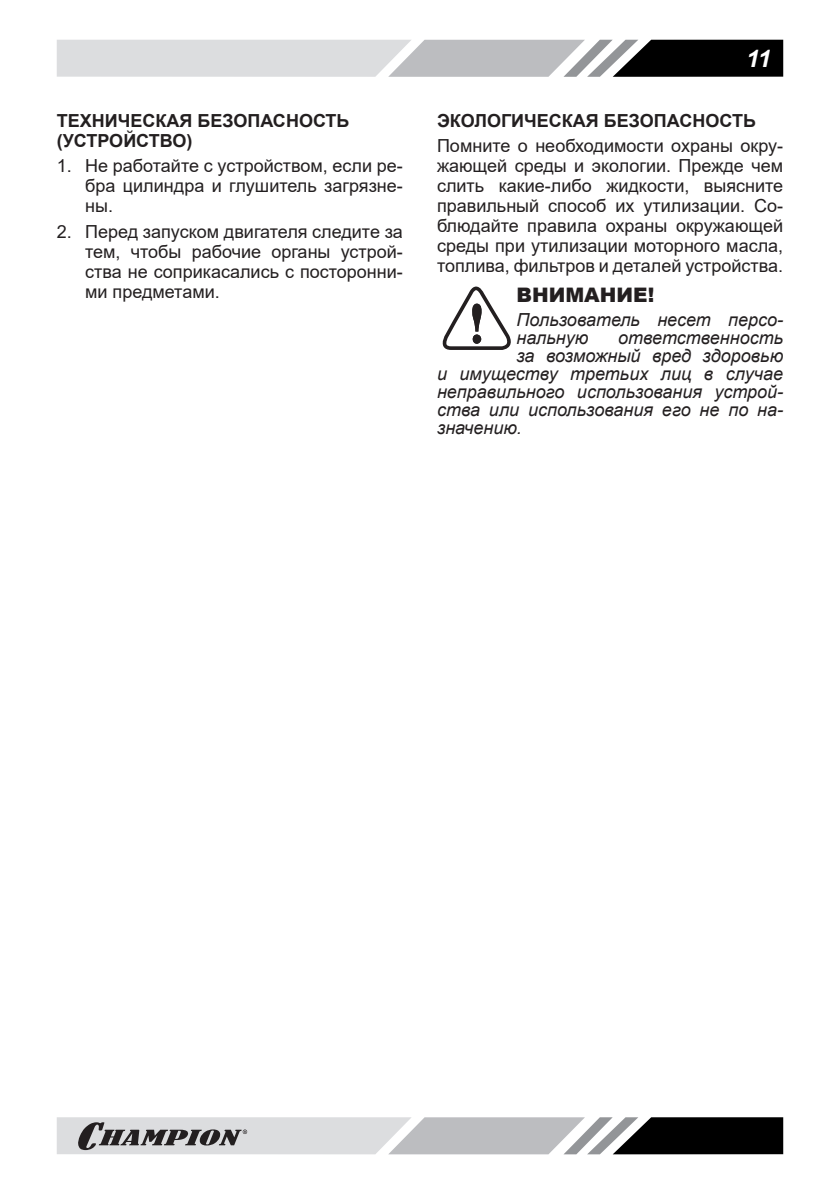
<style>
.page{position:relative;width:840px;height:1191px;background:#fff}
.page>*{position:absolute;margin:0;border:0;box-sizing:border-box;transform-origin:0 0}
.t1{font:italic 700 24px "Arial";color:#fff}
.ВНИМАНИЕ{font:900 20px "Arial";color:#231f20}
.Текст_основной{font:18px/20px "Arial";color:#231f20;text-align:justify}
.Текст_список{font:18px/20px "Arial";color:#231f20;text-align:justify}
.ВНИМАНИЕ_ТЕКСТ{font:italic 18px/18px "Arial";color:#231f20}
.Заголовок3{font:700 18px/20px "Arial";color:#231f20}
</style>
<div class="page">
<svg style="left:57px;top:40px;width:725px;height:37px;background:#a7a8aa"></svg>
<svg style="left:57px;top:1117px;width:725px;height:37px;background:#9c9d9e"></svg>
<svg style="left:442px;top:286px;width:69px;height:64px"></svg>
<p class="Заголовок3" style="left:57px;top:110px;width:294px">ТЕХНИЧЕСКАЯ БЕЗОПАСНОСТЬ (УСТРОЙСТВО)</p>
<p class="Текст_список" style="left:85px;top:156px;width:319px;text-indent:-28px">1. Не работайте с устройством, если ре&shy;бра цилиндра и глушитель загрязне&shy;ны.</p>
<p class="Текст_список" style="left:85px;top:221px;width:319px;text-indent:-28px">2. Перед запуском двигателя следите за тем, чтобы рабочие органы устрой&shy;ства не соприкасались с посторонни&shy;ми предметами.</p>
<h1 class="t1" style="left:745px;top:42px;width:26px">11</h1>
<p class="Заголовок3" style="left:437px;top:110px;width:320px">ЭКОЛОГИЧЕСКАЯ БЕЗОПАСНОСТЬ</p>
<p class="Текст_основной" style="left:437px;top:136px;width:347px">Помните о необходимости охраны окру&shy;жающей среды и экологии. Прежде чем слить какие-либо жидкости, выясните правильный способ их утилизации. Со&shy;блюдайте правила охраны окружающей среды при утилизации моторного масла, топлива, фильтров и деталей устройства.</p>
<p class="ВНИМАНИЕ" style="left:516px;top:280px;width:139px">ВНИМАНИЕ!</p>
<p class="ВНИМАНИЕ_ТЕКСТ" style="left:516px;top:310px;width:268px">Пользователь несет персо&shy;нальную</p>
<p class="ВНИМАНИЕ_ТЕКСТ" style="left:617px;top:328px;width:166px">ответственность</p>
<p class="ВНИМАНИЕ_ТЕКСТ" style="left:516px;top:346px;width:268px">за возможный вред здоровью</p>
<p class="ВНИМАНИЕ_ТЕКСТ" style="left:437px;top:364px;width:347px">и имуществу третьих лиц в случае</p>
<p class="ВНИМАНИЕ_ТЕКСТ" style="left:437px;top:382px;width:347px">неправильного использования устрой-</p>
<p class="ВНИМАНИЕ_ТЕКСТ" style="left:437px;top:400px;width:347px">ства или использования его не по на-</p>
<p class="ВНИМАНИЕ_ТЕКСТ" style="left:437px;top:418px;width:86px">значению.</p>
</div>
